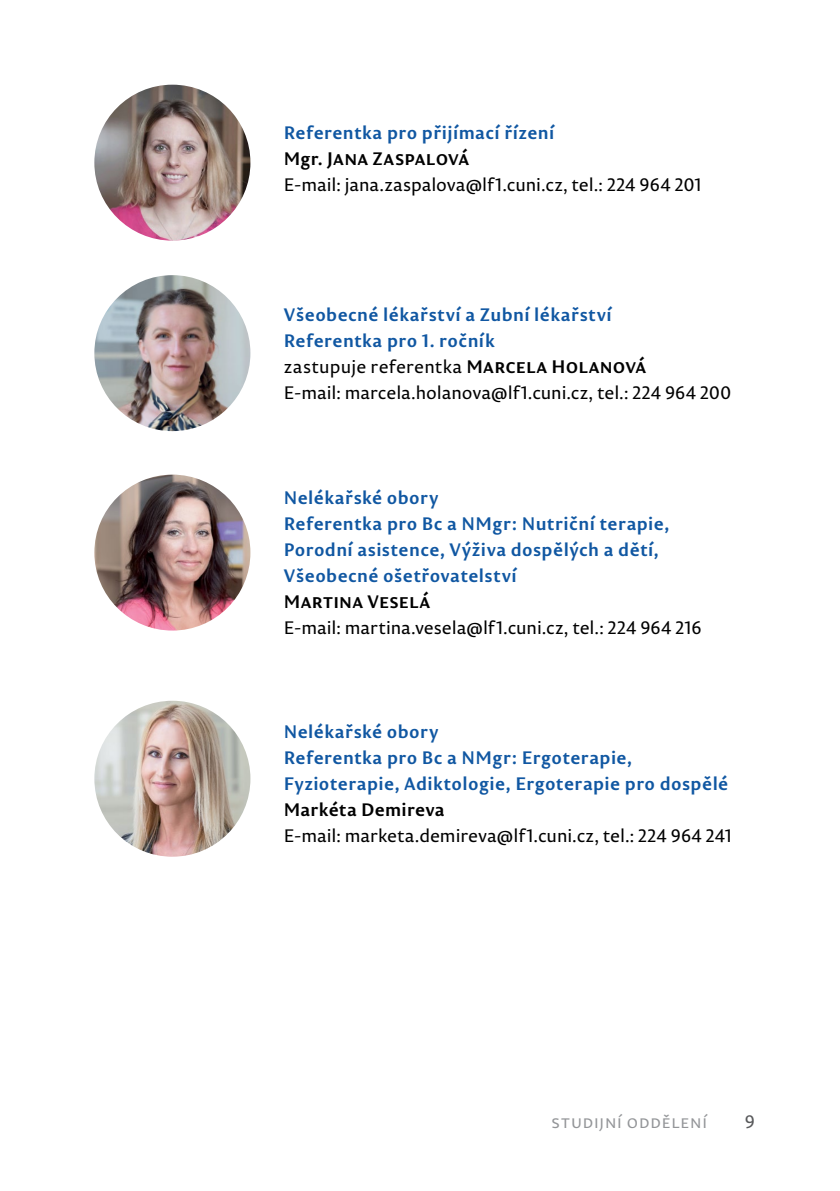
<style>
.page{position:relative;width:840px;height:1191px;background:#fff}
.page>*{position:absolute;margin:0;border:0;box-sizing:border-box;transform-origin:0 0}
.t1{font:18px/26px "Permian Sans Typeface";letter-spacing:-.005em;color:#000}
.t2{font:700 18px/26px "Permian Sans Typeface";letter-spacing:.025em;color:#1057a2}
.t3{font:700 18px "Permian Sans Typeface";letter-spacing:.01em;color:#000}
.t4{font:18px "Permian Sans Typeface";color:#58595b}
.t5{font:16px "Permian Sans Typeface";letter-spacing:.05em;color:#939598}
.s1{font-weight:700;color:#1057a2}
.s2{font-weight:700}
</style>
<div class="page">
<img style="left:94px;top:275px;width:156px;height:156px;border-radius:78px">
<img style="left:94px;top:85px;width:156px;height:156px;border-radius:78px">
<img style="left:94px;top:474px;width:156px;height:156px;border-radius:78px">
<img style="left:94px;top:700px;width:156px;height:156px;border-radius:78px">
<p class="t2" style="left:283px;top:119px;width:272px">Referentka pro přijímací řízení</p>
<p class="t3" style="left:283px;top:144px;width:187px">Mgr. Jana Zaspalová</p>
<p class="t1" style="left:283px;top:172px;width:419px">E-mail: jana.zaspalova@lf1.cuni.cz, tel.: 224 964 201</p>
<p class="t1" style="left:283px;top:302px;width:449px"><span class="s1">Všeobecné lékařství a Zubní lékařství<br>Referentka pro 1. ročník<br></span>zastupuje referentka <span class="s2">Marcela Holanová<br></span>E-mail: marcela.holanova@lf1.cuni.cz, tel.: 224 964 200</p>
<p class="t2" style="left:283px;top:483px;width:387px">Nelékařské obory<br>Referentka pro Bc a NMgr: Nutriční terapie, Porodní asistence, Výživa dospělých a dětí, Všeobecné ošetřovatelství</p>
<p class="t3" style="left:283px;top:586px;width:148px">Martina Veselá</p>
<p class="t1" style="left:283px;top:613px;width:419px">E-mail: martina.vesela@lf1.cuni.cz, tel.: 224 964 216</p>
<p class="t2" style="left:283px;top:717px;width:446px">Nelékařské obory<br>Referentka pro Bc a NMgr: Ergoterapie,<br>Fyzioterapie, Adiktologie, Ergoterapie pro dospělé</p>
<p class="t3" style="left:283px;top:794px;width:162px">Markéta Demireva</p>
<p class="t1" style="left:283px;top:821px;width:449px">E-mail: marketa.demireva@lf1.cuni.cz, tel.: 224 964 241</p>
<p class="t5" style="left:551px;top:1109px;width:157px">studijní oddělení</p>
<p class="t4" style="left:744px;top:1107px;width:12px">9</p>
</div>
